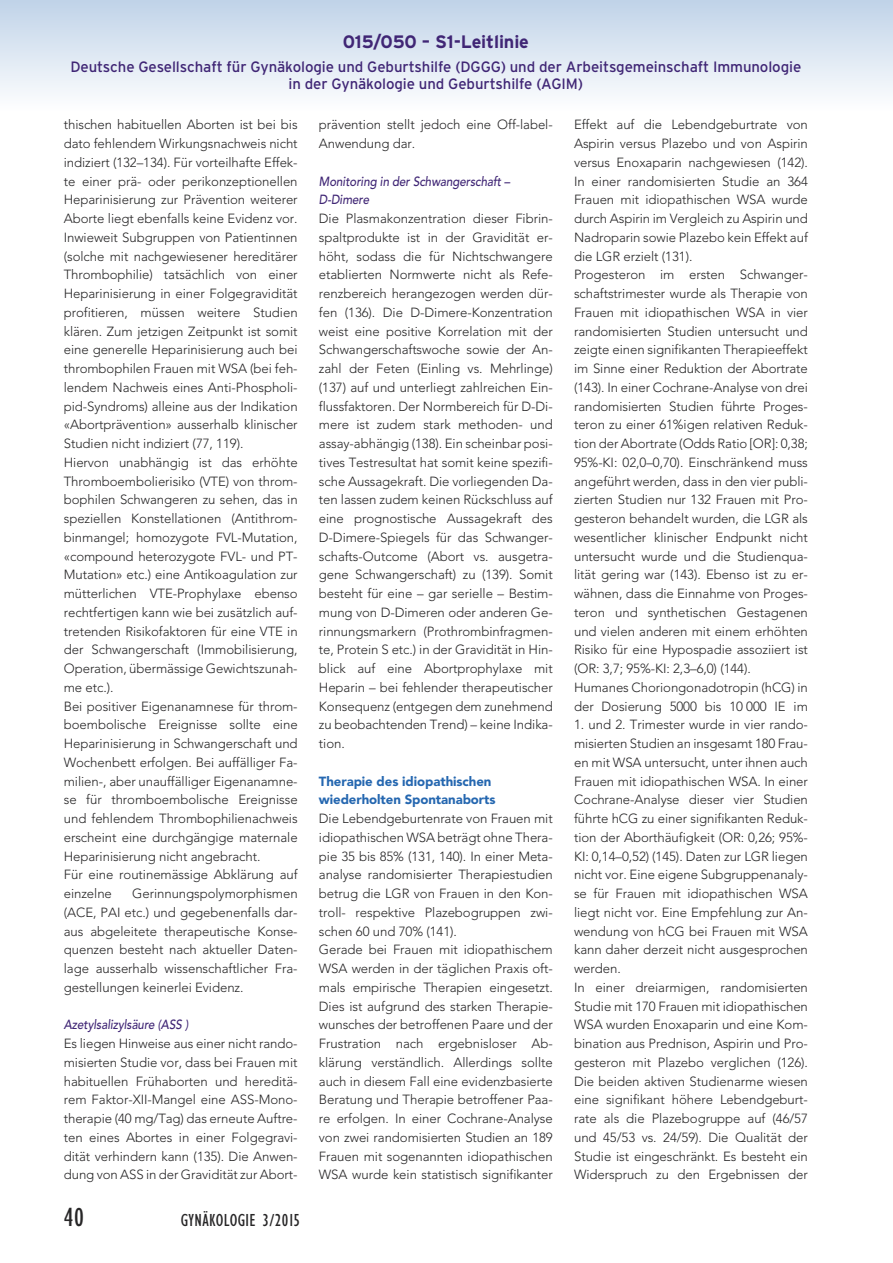
<style>
.page{position:relative;width:893px;height:1263px;background:#fff}
.page>*{position:absolute;margin:0;border:0;box-sizing:border-box;transform-origin:0 0}
.t1{font:condensed 27px "Gill Sans";color:#272627}
.t2{font:700 18px "Interstate";letter-spacing:-.005em;color:#402675}
.t3{font:condensed 18px "Gill Sans";letter-spacing:.02em;color:#272627}
.t4{font:15px/16.5px "Interstate";letter-spacing:-.005em;color:#402675;text-align:center}
.t5{font:300 13.2px/18.8px "Avenir";letter-spacing:-.005em;color:#272627}
.t6{font:italic 500 13.2px/18.8px "Avenir";letter-spacing:-.005em;color:#402675;scale:.88 1}
.t7{font:900 13.2px/18.8px "Avenir";letter-spacing:-.005em;color:#2567b0}
</style>
<div class="page">
<div style="left:0;top:0;width:893px;height:111px;background:linear-gradient(to bottom,#c0d3e8,#fefeff)"></div>
<h2 class="t2" style="left:343px;top:32px;width:188px">015/050 – S1-Leitlinie</h2>
<p class="t4" style="left:70px;top:59px;width:732px">Deutsche Gesellschaft für Gynäkologie und Geburtshilfe (DGGG) und der Arbeitsgemeinschaft Immunologie in der Gynäkologie und Geburtshilfe (AGIM)</p>
<p class="t5" style="left:64px;top:115px;width:235px">thischen habituellen Aborten ist bei bis dato fehlendem Wirkungsnachweis nicht indiziert (132–134). Für vorteilhafte Effek&shy;te einer prä- oder perikonzeptionellen Heparinisierung zur Prävention weiterer Aborte liegt ebenfalls keine Evidenz vor.<br>Inwieweit Subgruppen von Patientinnen (solche mit nachgewiesener hereditärer Thrombophilie) tatsächlich von einer Heparinisierung in einer Folgegravidität profitieren, müssen weitere Studien klären. Zum jetzigen Zeitpunkt ist somit eine generelle Heparinisierung auch bei thrombophilen Frauen mit WSA (bei feh&shy;lendem Nachweis eines Anti-Phospholi&shy;pid-Syndroms) alleine aus der Indikation «Abortprävention» ausserhalb klinischer Studien nicht indiziert (77, 119).<br>Hiervon unabhängig ist das erhöhte Thromboembolierisiko (VTE) von throm&shy;bophilen Schwangeren zu sehen, das in speziellen Konstellationen (Antithrom&shy;binmangel; homozygote FVL-Mutation, «compound heterozygote FVL- und PT-Mutation» etc.) eine Antikoagulation zur mütterlichen VTE-Prophylaxe ebenso rechtfertigen kann wie bei zusätzlich auf&shy;tretenden Risikofaktoren für eine VTE in der Schwangerschaft (Immobilisierung, Operation, übermässige Gewichtszunah&shy;me etc.).<br>Bei positiver Eigenanamnese für throm&shy;boembolische Ereignisse sollte eine Heparinisierung in Schwangerschaft und Wochenbett erfolgen. Bei auffälliger Fa&shy;milien-, aber unauffälliger Eigenanamne&shy;se für thromboembolische Ereignisse und fehlendem Thrombophilienachweis erscheint eine durchgängige maternale Heparinisierung nicht angebracht.<br>Für eine routinemässige Abklärung auf einzelne</p>
<p class="t5" style="left:319px;top:115px;width:235px">prävention stellt jedoch eine Off-label-<br>Anwendung dar.</p>
<p class="t6" style="left:319px;top:172px;width:219px">Monitoring in der Schwangerschaft –<br>D-Dimere</p>
<p class="t5" style="left:319px;top:209px;width:235px;text-align:justify">Die Plasmakonzentration dieser Fibrin&shy;spaltprodukte ist in der Gravidität er&shy;höht, sodass die für Nichtschwangere etablierten Normwerte nicht als Refe&shy;renzbereich herangezogen werden dür&shy;fen (136). Die D-Dimere-Konzentration weist eine positive Korrelation mit der Schwangerschaftswoche sowie der An&shy;zahl der Feten (Einling vs. Mehrlinge) (137) auf und unterliegt zahlreichen Ein&shy;flussfaktoren. Der Normbereich für D-Di&shy;mere ist zudem stark methoden- und assay-abhängig (138). Ein scheinbar posi&shy;tives Testresultat hat somit keine spezifi&shy;sche Aussagekraft. Die vorliegenden Da&shy;ten lassen zudem keinen Rückschluss auf eine prognostische Aussagekraft des D-Dimere-Spiegels für das Schwanger&shy;schafts-Outcome (Abort vs. ausgetra&shy;gene Schwangerschaft) zu (139). Somit besteht für eine – gar serielle – Bestim&shy;mung von D-Dimeren oder anderen Ge&shy;rinnungsmarkern (Prothrombinfragmen&shy;te, Protein S etc.) in der Gravidität in Hin&shy;blick auf eine Abortprophylaxe mit Heparin – bei fehlender therapeutischer Konsequenz (entgegen dem zunehmend zu beobachtenden Trend) – keine Indika&shy;tion.</p>
<p class="t7" style="left:319px;top:771px;width:178px">Therapie des idiopathischen wiederholten Spontanaborts</p>
<p class="t5" style="left:319px;top:809px;width:235px">Die Lebendgeburtenrate von Frauen mit idiopathischen WSA beträgt ohne Thera&shy;pie 35 bis 85% (131, 140). In einer Meta&shy;analyse randomisierter Therapiestudien betrug die LGR von Frauen in den Kon&shy;troll- respektive Plazebogruppen zwi&shy;schen 60 und 70% (141).<br>Gerade bei Frauen mit idiopathischem WSA werden in der täglichen Praxis oft&shy;mals empirische Therapien eingesetzt.<br>Dies ist aufgrund des starken Therapie&shy;wunsches der betroffenen Paare und der Frustration nach ergebnisloser Ab&shy;klärung verständlich. Allerdings sollte auch in diesem Fall eine evidenzbasierte Beratung und Therapie betroffener Paa&shy;re erfolgen. In einer Cochrane-Analyse von zwei randomisierten Studien an 189<br>Frauen mit sogenannten idiopathischen WSA wurde kein statistisch signifikanter</p>
<p class="t5" style="left:574px;top:115px;width:235px">Effekt auf die Lebendgeburtrate von Aspirin versus Plazebo und von Aspirin versus Enoxaparin nachgewiesen (142).<br>In einer randomisierten Studie an 364<br>Frauen mit idiopathischen WSA wurde durch Aspirin im Vergleich zu Aspirin und Nadroparin sowie Plazebo kein Effekt auf die LGR erzielt (131).<br>Progesteron im ersten Schwanger&shy;schaftstrimester wurde als Therapie von Frauen mit idiopathischen WSA in vier randomisierten Studien untersucht und zeigte einen signifikanten Therapieeffekt im Sinne einer Reduktion der Abortrate (143). In einer Cochrane-Analyse von drei randomisierten Studien führte Proges&shy;teron zu einer 61%igen relativen Reduk&shy;tion der Abortrate (Odds Ratio [OR]: 0,38; 95%-KI: 02,0–0,70). Einschränkend muss angeführt werden, dass in den vier publi&shy;zierten Studien nur 132 Frauen mit Pro&shy;gesteron behandelt wurden, die LGR als wesentlicher klinischer Endpunkt nicht untersucht wurde und die Studienqua&shy;lität gering war (143). Ebenso ist zu er&shy;wähnen, dass die Einnahme von Proges&shy;teron und synthetischen Gestagenen und vielen anderen mit einem erhöhten Risiko für eine Hypospadie assoziiert ist (OR: 3,7; 95%-KI: 2,3–6,0) (144).<br>Humanes Choriongonadotropin (hCG) in der Dosierung 5000 bis 10 000 IE im</p>
<p class="t5" style="left:574px;top:715px;width:235px">1. und 2. Trimester wurde in vier rando&shy;misierten Studien an insgesamt 180 Frau&shy;en mit WSA untersucht, unter ihnen auch Frauen mit idiopathischen WSA. In einer Cochrane-Analyse dieser vier Studien führte hCG zu einer signifikanten Reduk&shy;tion der Aborthäufigkeit (OR: 0,26; 95%- KI: 0,14–0,52) (145). Daten zur LGR liegen nicht vor. Eine eigene Subgruppenanaly&shy;se für Frauen mit idiopathischen WSA liegt nicht vor. Eine Empfehlung zur An&shy;wendung von hCG bei Frauen mit WSA kann daher derzeit nicht ausgesprochen werden.<br>In einer dreiarmigen, randomisierten Studie mit 170 Frauen mit idiopathischen WSA wurden Enoxaparin und eine Kom&shy;bination aus Prednison, Aspirin und Pro&shy;gesteron mit Plazebo verglichen (126).<br>Die beiden aktiven Studienarme wiesen eine signifikant höhere Lebendgeburt&shy;rate als die Plazebogruppe auf (46/57 und 45/53 vs. 24/59). Die Qualität der Studie ist eingeschränkt. Es besteht ein Widerspruch zu den Ergebnissen der</p>
<p class="t5" style="left:64px;top:884px;width:235px;text-align:justify;text-indent:68px">Gerinnungspolymorphismen (ACE, PAI etc.) und gegebenenfalls dar&shy;aus abgeleitete therapeutische Konse&shy;quenzen besteht nach aktueller Daten&shy;lage ausserhalb wissenschaftlicher Fra&shy;gestellungen keinerlei Evidenz.</p>
<p class="t6" style="left:64px;top:1016px;width:143px">Azetylsalizylsäure (ASS )</p>
<p class="t5" style="left:64px;top:1034px;width:235px;text-align:justify">Es liegen Hinweise aus einer nicht rando&shy;misierten Studie vor, dass bei Frauen mit habituellen Frühaborten und hereditä&shy;rem Faktor-XII-Mangel eine ASS-Mono&shy;therapie (40 mg/Tag) das erneute Auftre&shy;ten eines Abortes in einer Folgegravi&shy;dität verhindern kann (135). Die Anwen&shy;dung von ASS in der Gravidität zur Abort-</p>
<h1 class="t1" style="left:64px;top:1207px;width:22px">40</h1>
<h2 class="t3" style="left:181px;top:1213px;width:121px">GYNÄKOLOGIE 3/2015</h2>
</div>
